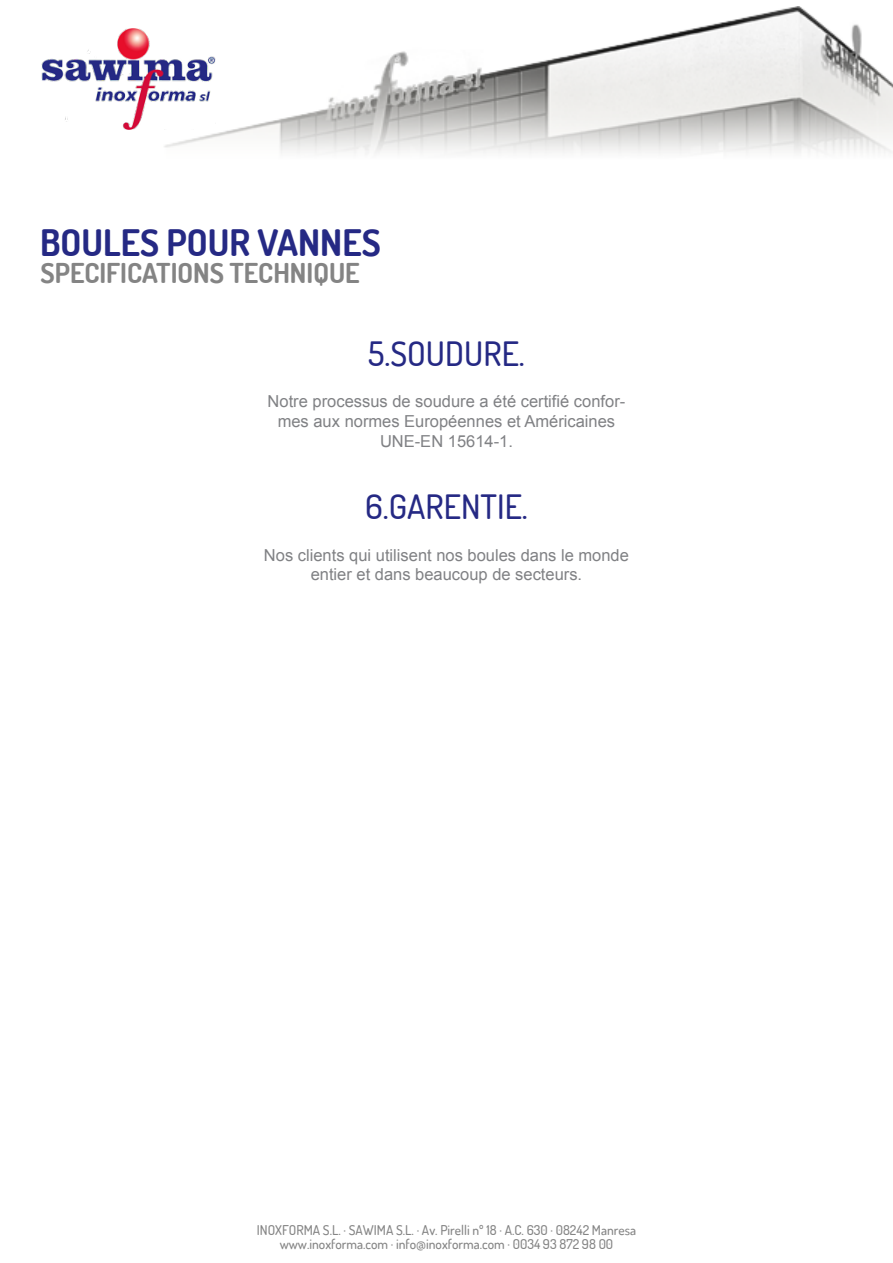
<style>
.page{position:relative;width:893px;height:1263px;background:#fff}
.page>*{position:absolute;margin:0;border:0;box-sizing:border-box;transform-origin:0 0}
.t1{font:700 36.45px "Dosis";color:#252984}
.t2{font:500 33.6px "Dosis";color:#252984}
.t3{font:700 27.45px "Dosis";color:#848484}
.t4{font:16.5px/19.8px "Arial";color:#808184;text-align:center}
.t5{font:500 13.5px/13.5px "Dosis";color:#848484;text-align:center}
</style>
<div class="page">
<img style="left:41px;top:6px;width:852px;height:148px">
<img style="left:42px;top:28px;width:173px;height:101px">
<h1 class="t1" style="left:40px;top:219px;width:342px">BOULES POUR VANNES</h1>
<h3 class="t3" style="left:41px;top:255px;width:321px">SPECIFICATIONS TECHNIQUE</h3>
<h2 class="t2" style="left:368px;top:331px;width:158px">5.SOUDURE.</h2>
<p class="t4" style="left:268px;top:392px;width:359px">Notre processus de soudure a été certifié confor&shy;mes aux normes Européennes et Américaines<br>UNE-EN 15614-1.</p>
<h2 class="t2" style="left:365px;top:485px;width:164px">6.GARENTIE.</h2>
<p class="t4" style="left:264px;top:545px;width:366px">Nos clients qui utilisent nos boules dans le monde entier et dans beaucoup de secteurs.</p>
<p class="t5" style="left:257px;top:1223px;width:381px">INOXFORMA S.L. · SAWIMA S.L. · Av. Pirelli nº 18 · A.C. 630 · 08242 Manresa www.inoxforma.com · info@inoxforma.com · 0034 93 872 98 00</p>
</div>
